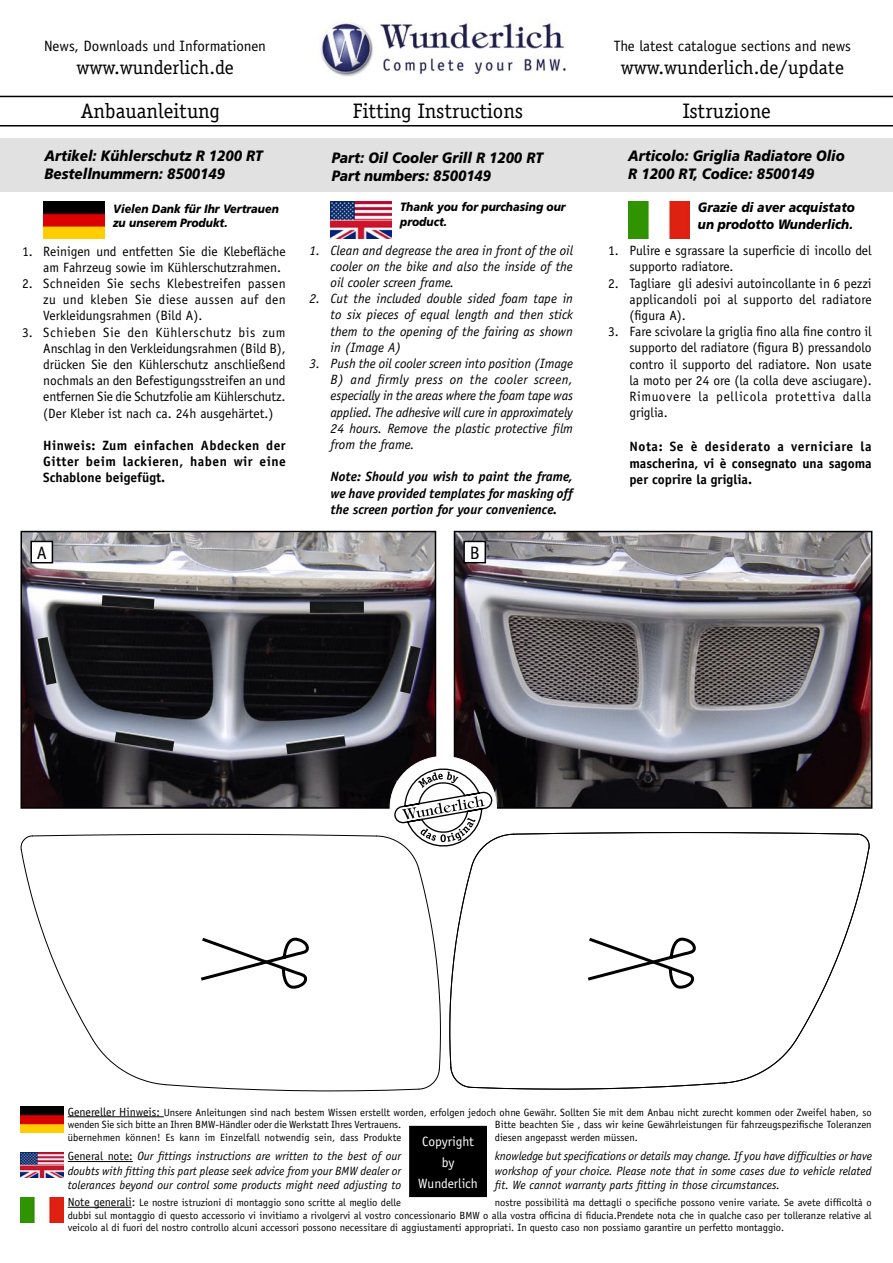
<style>
.page{position:relative;width:893px;height:1263px;background:#fff}
.page>*{position:absolute;margin:0;border:0;box-sizing:border-box;transform-origin:0 0}
.Überschrift{font:21px "Officina Serif";color:#000}
.Fließtext{font:19.5px "Officina Serif";color:#000}
.Runde_Zahlen_und_Nummer{font:18px "Officina Sans";color:#000}
.Typ{font:italic 900 15px "Frutiger";color:#000;scale:.9 1}
.Fließtext-2{font:15px "Officina Sans";color:#000}
.Fließtext_DE_mit_Aufzählung{font:13.5px/16.2px "Officina Sans";color:#000;text-align:justify}
.Fließtext_f__Aufzählung_ENGLISCH{font:italic 13.5px/16.2px "Officina Sans";color:#000;text-align:justify}
.Fließtext_DE_mit_Aufzählung-2{font:700 13.5px/16.2px "Officina Sans";color:#000;text-align:justify}
.Fließtext_f__Aufzählung_ENGLISCH-2{font:italic 700 13.5px/16.2px "Officina Sans";color:#000;text-align:justify}
.Typ-2{font:italic 900 13.5px/16.2px "Frutiger";color:#000;scale:.9 1}
.Fließtext-3{font:13.5px "Officina Sans";color:#fff}
.Fließtext_für_Hinweise_etc{font:italic 12px "Officina Sans";color:#000}
.Typ-3{font:italic 900 12px/14.4px "Frutiger";color:#000;scale:.9 1}
.Fließtext_für_Hinweise_etc-2{font:10.5px/12.6px "Officina Sans";color:#000}
.s1{font-size:11.85px}
.s2{font-style:normal;font-size:11.85px}
.s3{font-size:12px}
</style>
<div class="page">
<div style="left:0;top:138px;width:893px;height:53px;background:#e1e1e1"></div>
<img style="left:24px;top:534px;width:409px;height:232px">
<div style="left:21px;top:531px;width:415px;height:278px;border:2px solid #000"></div>
<img style="left:457px;top:534px;width:412px;height:232px">
<div style="left:454px;top:531px;width:418px;height:278px;border:2px solid #000"></div>
<img style="left:44px;top:202px;width:61px;height:37px">
<img style="left:331px;top:202px;width:61px;height:37px">
<img style="left:628px;top:202px;width:61px;height:37px">
<div style="left:31px;top:541px;width:21px;height:22px;background:#fff"></div>
<div style="left:30px;top:541px;width:23px;height:22px;border:2px solid #000"></div>
<div style="left:464px;top:541px;width:21px;height:22px;background:#fff"></div>
<div style="left:463px;top:541px;width:23px;height:22px;border:2px solid #000"></div>
<hr style="left:68px;top:1161px;width:65px;height:1px;background:#000">
<hr style="left:68px;top:1116px;width:96px;height:1px;background:#000">
<hr style="left:68px;top:1207px;width:64px;height:1px;background:#000">
<img style="left:21px;top:1107px;width:43px;height:25px">
<img style="left:21px;top:1152px;width:43px;height:26px">
<img style="left:21px;top:1197px;width:42px;height:25px">
<div style="left:410px;top:1126px;width:76px;height:70px;background:#000"></div>
<svg style="left:416px;top:1125px;width:64px;height:73px"></svg>
<img style="left:36px;top:637px;width:21px;height:48px">
<img style="left:399px;top:645px;width:22px;height:49px">
<img style="left:310px;top:601px;width:54px;height:12px">
<img style="left:102px;top:594px;width:53px;height:15px">
<img style="left:115px;top:730px;width:59px;height:21px">
<img style="left:286px;top:734px;width:60px;height:20px">
<div style="left:390px;top:756px;width:106px;height:102px;background:#fff;border-radius:50%"></div>
<svg style="left:20px;top:766px;width:850px;height:326px"></svg>
<svg style="left:0;top:95px;width:893px;height:31px"></svg>
<img style="left:320px;top:22px;width:246px;height:55px">
<p class="Fließtext-2" style="left:44px;top:37px;width:223px">News, Downloads und Informationen</p>
<p class="Fließtext" style="left:76px;top:56px;width:159px">www.wunderlich.de</p>
<p class="Fließtext-2" style="left:614px;top:37px;width:239px">The latest catalogue sections and news</p>
<p class="Fließtext" style="left:621px;top:56px;width:225px">www.wunderlich.de/update</p>
<p class="Überschrift" style="left:81px;top:98px;width:141px">Anbauanleitung</p>
<p class="Überschrift" style="left:353px;top:98px;width:171px">Fitting Instructions</p>
<p class="Überschrift" style="left:683px;top:98px;width:89px">Istruzione</p>
<p class="Typ" style="left:45px;top:146px;width:244px">Artikel: Kühlerschutz R 1200 RT</p>
<p class="Typ" style="left:45px;top:164px;width:202px">Bestellnummern: 8500149</p>
<p class="Typ" style="left:332px;top:149px;width:236px">Part: Oil Cooler Grill R 1200 RT</p>
<p class="Typ" style="left:332px;top:167px;width:179px">Part numbers: 8500149</p>
<p class="Typ-3" style="left:113px;top:201px;width:186px">Vielen Dank für Ihr Vertrauen zu unserem Produkt.</p>
<p class="Typ-3" style="left:400px;top:200px;width:185px">Thank you for purchasing our product.</p>
<p class="Fließtext_DE_mit_Aufzählung" style="left:43px;top:243px;width:244px;text-indent:-21px">1. Reinigen und entfetten Sie die Klebefläche am Fahrzeug sowie im Kühlerschutzrahmen.</p>
<p class="Fließtext_DE_mit_Aufzählung" style="left:43px;top:275px;width:244px;text-indent:-21px">2. Schneiden Sie sechs Klebestreifen passen zu und kleben Sie diese aussen auf den Verkleidungsrahmen (Bild A).</p>
<p class="Fließtext_DE_mit_Aufzählung" style="left:43px;top:324px;width:244px;text-indent:-21px">3. Schieben Sie den Kühlerschutz bis zum Anschlag in den Verkleidungsrahmen (Bild B), drücken Sie den Kühlerschutz anschließend nochmals an den Befestigungsstreifen an und entfernen Sie die Schutzfolie am Kühlerschutz. (Der Kleber ist nach ca. 24h ausgehärtet.)</p>
<p class="Fließtext_DE_mit_Aufzählung-2" style="left:43px;top:437px;width:244px">Hinweis: Zum einfachen Abdecken der Gitter beim lackieren, haben wir eine Schablone beigefügt.</p>
<p class="Fließtext_f__Aufzählung_ENGLISCH" style="left:331px;top:242px;width:244px;text-indent:-21px">1. Clean and degrease the area in front of the oil cooler on the bike and also the inside of the oil cooler screen frame.</p>
<p class="Fließtext_f__Aufzählung_ENGLISCH" style="left:331px;top:291px;width:244px;text-indent:-21px">2. Cut the included double sided foam tape in to six pieces of equal length and then stick them to the opening of the fairing as shown in (Image A)</p>
<p class="Fließtext_f__Aufzählung_ENGLISCH" style="left:331px;top:355px;width:244px;text-indent:-21px">3. Push the oil cooler screen into position (Image B) and firmly press on the cooler screen, especially in the areas where the foam tape was applied. The adhesive will cure in approximately 24 hours. Remove the plastic protective film from the frame.</p>
<p class="Fließtext_f__Aufzählung_ENGLISCH-2" style="left:331px;top:469px;width:244px">Note: Should you wish to paint the frame, we have provided templates for masking off the screen portion for your convenience.</p>
<p class="Runde_Zahlen_und_Nummer" style="left:37px;top:542px;width:12px">A</p>
<p class="Runde_Zahlen_und_Nummer" style="left:470px;top:542px;width:12px">B</p>
<p class="Typ" style="left:628px;top:146px;width:242px">Articolo: Griglia Radiatore Olio</p>
<p class="Typ" style="left:628px;top:164px;width:208px">R 1200 RT, Codice: 8500149</p>
<p class="Typ-2" style="left:698px;top:199px;width:176px">Grazie di aver acquistato un prodotto Wunderlich.</p>
<p class="Fließtext_DE_mit_Aufzählung" style="left:629px;top:242px;width:244px;text-indent:-21px">1. Pulire e sgrassare la superficie di incollo del supporto radiatore.</p>
<p class="Fließtext_DE_mit_Aufzählung" style="left:629px;top:275px;width:244px;text-indent:-21px">2. Tagliare gli adesivi autoincollante in 6 pezzi applicandoli poi al supporto del radiatore (figura A).</p>
<p class="Fließtext_DE_mit_Aufzählung" style="left:629px;top:323px;width:244px;text-indent:-21px">3. Fare scivolare la griglia fino alla fine contro il supporto del radiatore (figura B) pressandolo contro il supporto del radiatore. Non usate la moto per 24 ore (la colla deve asciugare).<br>Rimuovere la pellicola protettiva dalla griglia.</p>
<p class="Fließtext_DE_mit_Aufzählung-2" style="left:629px;top:438px;width:244px">Nota: Se è desiderato a verniciare la mascherina, vi è consegnato una sagoma per coprire la griglia.</p>
<p class="Fließtext_für_Hinweise_etc-2" style="left:68px;top:1106px;width:805px"><span class="s1">Genereller Hinweis:</span> Unsere Anleitungen sind nach bestem Wissen erstellt worden, erfolgen jedoch ohne Gewähr. Sollten Sie mit dem Anbau nicht zurecht kommen oder Zweifel haben, so wenden Sie sich bitte an Ihren BMW-Händler oder die Werkstatt Ihres Vertrauens.</p>
<p class="Fließtext_für_Hinweise_etc-2" style="left:495px;top:1118px;width:378px">Bitte beachten Sie , dass wir keine Gewährleistungen für fahrzeugspezifische Toleranzen</p>
<p class="Fließtext_für_Hinweise_etc-2" style="left:68px;top:1131px;width:335px">übernehmen können! Es kann im Einzelfall notwendig sein, dass Produkte</p>
<p class="Fließtext_für_Hinweise_etc-2" style="left:495px;top:1131px;width:144px">diesen angepasst werden müssen.</p>
<p class="Fließtext-3" style="left:422px;top:1133px;width:53px">Copyright</p>
<p class="Fließtext-3" style="left:442px;top:1154px;width:14px">by</p>
<p class="Fließtext-3" style="left:418px;top:1175px;width:61px">Wunderlich</p>
<p class="Fließtext_für_Hinweise_etc" style="left:68px;top:1149px;width:335px"><span class="s2">General note:</span> Our fittings instructions are written to the best of our</p>
<p class="Fließtext_für_Hinweise_etc" style="left:495px;top:1149px;width:379px">knowledge but specifications or details may change. If you have difficulties or have</p>
<p class="Fließtext_für_Hinweise_etc" style="left:68px;top:1164px;width:335px">doubts with fitting this part please seek advice from your BMW dealer or</p>
<p class="Fließtext_für_Hinweise_etc" style="left:495px;top:1164px;width:378px">workshop of your choice. Please note that in some cases due to vehicle related</p>
<p class="Fließtext_für_Hinweise_etc" style="left:68px;top:1178px;width:335px">tolerances beyond our control some products might need adjusting to</p>
<p class="Fließtext_für_Hinweise_etc" style="left:495px;top:1178px;width:286px">fit. We cannot warranty parts fitting in those circumstances.</p>
<p class="Fließtext_für_Hinweise_etc-2" style="left:68px;top:1196px;width:335px"><span class="s1">Note generali</span><span class="s3">:</span> Le nostre istruzioni di montaggio sono scritte al meglio delle</p>
<p class="Fließtext_für_Hinweise_etc-2" style="left:68px;top:1196px;width:805px;text-align:justify;text-indent:427px">nostre possibilità ma dettagli o specifiche possono venire variate. Se avete difficoltà o dubbi sul montaggio di questo accessorio vi invitiamo a rivolgervi al vostro concessionario BMW o alla vostra officina di fiducia.Prendete nota che in qualche caso per tolleranze relative al veicolo al di fuori del nostro controllo alcuni accessori possono necessitare di aggiustamenti appropriati. In questo caso non possiamo garantire un perfetto montaggio.</p>
</div>
